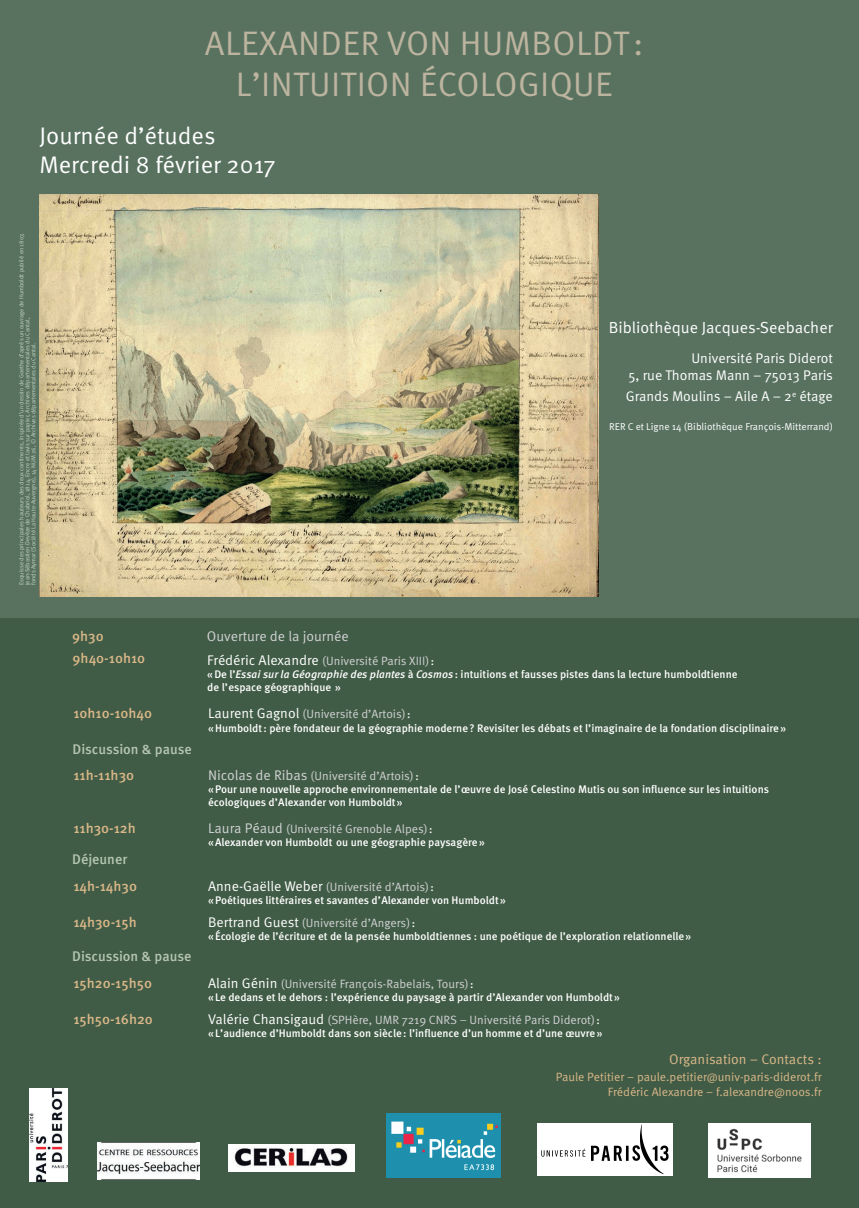
<style>
.page{position:relative;width:859px;height:1208px;background:#fff}
.page>*{position:absolute;margin:0;border:0;box-sizing:border-box;transform-origin:0 0}
.t1{font:34px/40.8px "Meta Pro";letter-spacing:.01em;color:#bcb49f;text-align:center}
.t2{font:24px/28.8px "Meta Pro";color:#fff}
.t3{font:16px "Meta Pro";color:#fff}
.t4{font:500 14px "Meta Pro";color:#dab889}
.t5{font:14px/16.8px "Meta Pro";color:#fff;text-align:right}
.t6{font:500 14px "Meta Pro";letter-spacing:-.005em;color:#b6c6b2}
.t7{font:14px "Meta Pro";color:#dab889}
.t8{font:14px "Meta Pro";color:#d1d2d4}
.t9{font:12px "Meta Pro";color:#d1d2d4}
.t10{font:12px/14.4px "Meta Pro";color:#dab889;text-align:right}
.t11{font:500 11px/13.2px "Meta Pro";color:#fff}
.t12{font:10px "Meta Pro";color:#fff}
.t13{font:6px/6px "Meta Pro";color:#c5d3c2}
.s1{font-size:14px;color:#fff}
.s2{font-weight:500;font-size:11px;color:#fff}
.s3{font-style:italic}
.s4{font-size:14px}
</style>
<div class="page">
<div style="left:0;top:618px;width:859px;height:590px;background:#415c46"></div>
<div style="left:0;top:0;width:859px;height:618px;background:#597260"></div>
<img style="left:40px;top:195px;width:559px;height:401px">
<img style="left:30px;top:1088px;width:37px;height:93px">
<img style="left:708px;top:1123px;width:102px;height:54px">
<img style="left:229px;top:1144px;width:126px;height:28px">
<img style="left:97px;top:1143px;width:102px;height:36px">
<img style="left:386px;top:1113px;width:115px;height:64px">
<img style="left:537px;top:1124px;width:135px;height:51px">
<h1 class="t1" style="left:205px;top:24px;width:440px">ALEXANDER VON HUMBOLDT :<br>L’INTUITION ÉCOLOGIQUE</h1>
<h2 class="t2" style="left:40px;top:122px;width:238px">Journée d’études<br>Mercredi 8 février 2017</h2>
<p class="t13" style="left:19px;top:585px;width:353px;rotate:-90deg">Esquisse des principales hauteurs des deux continents, inspirée d’un dessin de Goethe d’après un ouvrage de Humboldt publié en 1807,<br>Jean-Sébastien Devèze de Chabriol, 1814, Encre et lavis sur papier, Archives départementales du Cantal,<br>fonds Aymar (Société La Haute-Auvergne), 14 NUM 26, © Archives départementales du Cantal.</p>
<p class="t4" style="left:72px;top:627px;width:33px">9h30</p>
<p class="t8" style="left:207px;top:627px;width:143px">Ouverture de la journée</p>
<h3 class="t3" style="left:609px;top:317px;width:226px">Bibliothèque Jacques-Seebacher</h3>
<p class="t5" style="left:628px;top:350px;width:206px">Université Paris Diderot<br>5, rue Thomas Mann – 75013 Paris</p>
<p class="t5" style="left:626px;top:388px;width:209px">Grands Moulins – Aile A – 2<sup>e</sup> étage</p>
<p class="t12" style="left:609px;top:420px;width:225px">RER C et Ligne 14 (Bibliothèque François-Mitterrand)</p>
<p class="t4" style="left:73px;top:649px;width:74px">9h40-10h10</p>
<p class="t9" style="left:207px;top:653px;width:228px"><span class="s1">Frédéric Alexandre</span> (Université Paris XIII)<span class="s2">:</span></p>
<p class="t11" style="left:207px;top:668px;width:532px">«De l’<span class="s3">Essai sur la Géographie des plantes</span> à <span class="s3">Cosmos</span> : intuitions et fausses pistes dans la lecture humboldtienne de l’espace géographique »</p>
<p class="t4" style="left:73px;top:704px;width:80px">10h10-10h40</p>
<p class="t9" style="left:208px;top:706px;width:204px"><span class="s1">Laurent Gagnol</span> (Université d’Artois)<span class="s2">:</span></p>
<p class="t11" style="left:208px;top:721px;width:579px">«Humboldt: père fondateur de la géographie moderne? Revisiter les débats et l’imaginaire de la fondation disciplinaire»</p>
<p class="t4" style="left:73px;top:766px;width:62px">11h-11h30</p>
<p class="t9" style="left:208px;top:768px;width:212px"><span class="s4">Nicolas de Ribas</span> (Université d’Artois)<span class="s2">:</span></p>
<p class="t11" style="left:208px;top:783px;width:562px">«Pour une nouvelle approche environnementale de l’œuvre de José Celestino Mutis ou son influence sur les intuitions écologiques d’Alexander von Humboldt»</p>
<p class="t4" style="left:73px;top:819px;width:64px">11h30-12h</p>
<p class="t9" style="left:208px;top:820px;width:226px"><span class="s4">Laura Péaud</span> (Université Grenoble Alpes)<span class="s2">:</span></p>
<p class="t11" style="left:208px;top:835px;width:278px">«Alexander von Humboldt ou une géographie paysagère»</p>
<p class="t6" style="left:73px;top:740px;width:121px">Discussion &amp; pause</p>
<p class="t6" style="left:72px;top:850px;width:56px">Déjeuner</p>
<p class="t4" style="left:73px;top:877px;width:65px">14h-14h30</p>
<p class="t9" style="left:208px;top:879px;width:227px"><span class="s1">Anne-Gaëlle Weber</span> (Université d’Artois)<span class="s2">:</span></p>
<p class="t11" style="left:208px;top:894px;width:299px">«Poétiques littéraires et savantes d’Alexander von Humboldt»</p>
<p class="t4" style="left:73px;top:913px;width:65px">14h30-15h</p>
<p class="t9" style="left:208px;top:915px;width:209px"><span class="s1">Bertrand Guest</span> (Université d’Angers)<span class="s2">:</span></p>
<p class="t11" style="left:208px;top:930px;width:485px">«Écologie de l’écriture et de la pensée humboldtiennes : une poétique de l’exploration relationnelle»</p>
<p class="t4" style="left:73px;top:974px;width:80px">15h20-15h50</p>
<p class="t9" style="left:208px;top:976px;width:267px"><span class="s1">Alain Génin</span> (Université François-Rabelais, Tours)<span class="s2">:</span></p>
<p class="t11" style="left:208px;top:991px;width:413px">«Le dedans et le dehors : l’expérience du paysage à partir d’Alexander von Humboldt»</p>
<p class="t4" style="left:73px;top:1010px;width:81px">15h50-16h20</p>
<p class="t9" style="left:208px;top:1012px;width:393px"><span class="s1">Valérie Chansigaud</span> (SPHère, UMR 7219 CNRS – Université Paris Diderot)<span class="s2">:</span></p>
<p class="t11" style="left:208px;top:1026px;width:396px">«L’audience d’Humboldt dans son siècle: l’influence d’un homme et d’une œuvre»</p>
<p class="t6" style="left:72px;top:947px;width:121px">Discussion &amp; pause</p>
<p class="t7" style="left:669px;top:1050px;width:154px">Organisation – Contacts :</p>
<p class="t10" style="left:556px;top:1070px;width:267px">Paule Petitier – paule.petitier@univ-paris-diderot.fr<br>Frédéric Alexandre – f.alexandre@noos.fr</p>
</div>
